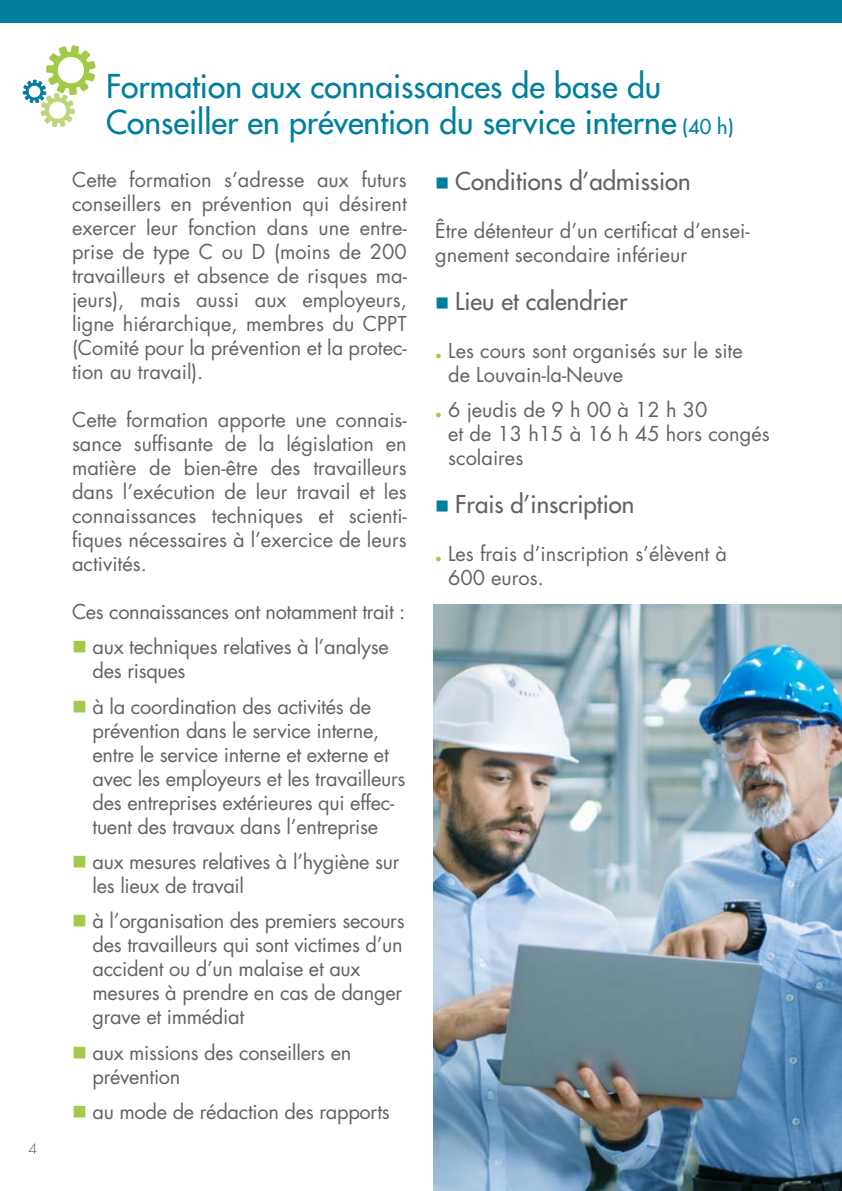
<style>
.page{position:relative;width:842px;height:1191px;background:#fff}
.page>*{position:absolute;margin:0;border:0;box-sizing:border-box;transform-origin:0 0}
.t1{font:500 32px/36px "Futura Std";color:#007f9c}
.t2{font:500 24px "Futura Std";color:#646363}
.t3{font:20px/24px "Futura Std";letter-spacing:-.015em;color:#646363}
.t4{font:300 14px "Futura Std";color:#575756}
.s1{font-size:20px}
.s2{color:#a4c847}
.s3{color:#007f9c}
.s4{font-weight:700;color:#a4c847}
</style>
<div class="page">
<svg style="left:23px;top:45px;width:73px;height:82px"></svg>
<div style="left:0;top:0;width:842px;height:23px;background:#007f9c"></div>
<img style="left:434px;top:604px;width:408px;height:587px">
<p class="t4" style="left:28px;top:1140px;width:10px">4</p>
<h1 class="t1" style="left:106px;top:69px;width:629px">Formation aux connaissances de base du<br>Conseiller en prévention du service interne <span class="s1">(40 h)</span></h1>
<p class="t3" style="left:72px;top:167px;width:336px;text-align:justify">Cette formation s’adresse aux futurs conseillers en prévention qui désirent exercer leur fonction dans une entre&shy;prise de type C ou D (moins de 200 travailleurs et absence de risques ma&shy;jeurs), mais aussi aux employeurs, ligne hiérarchique, membres du CPPT (Comité pour la prévention et la protec&shy;tion au travail).</p>
<p class="t3" style="left:72px;top:407px;width:336px;text-align:justify">Cette formation apporte une connais&shy;sance suffisante de la législation en matière de bien-être des travailleurs dans l’exécution de leur travail et les connaissances techniques et scienti&shy;fiques nécessaires à l’exercice de leurs activités.</p>
<p class="t3" style="left:72px;top:599px;width:335px">Ces connaissances ont notamment trait :</p>
<p class="t3" style="left:92px;top:635px;width:298px;text-indent:-20px"><span class="s2">■</span> aux techniques relatives à l’analyse des risques</p>
<p class="t3" style="left:92px;top:694px;width:314px;text-indent:-20px"><span class="s2">■</span> à la coordination des activités de prévention dans le service interne, entre le service interne et externe et avec les employeurs et les travailleurs des entreprises extérieures qui effec&shy;tuent des travaux dans l’entreprise</p>
<p class="t3" style="left:92px;top:849px;width:309px;text-indent:-20px"><span class="s2">■</span> aux mesures relatives à l’hygiène sur les lieux de travail</p>
<p class="t3" style="left:92px;top:909px;width:314px;text-indent:-20px"><span class="s2">■</span> à l’organisation des premiers secours des travailleurs qui sont victimes d’un accident ou d’un malaise et aux mesures à prendre en cas de danger grave et immédiat</p>
<p class="t3" style="left:92px;top:1040px;width:260px;text-indent:-20px"><span class="s2">■</span> aux missions des conseillers en prévention</p>
<p class="t3" style="left:72px;top:1099px;width:319px"><span class="s2">■</span> au mode de rédaction des rapports</p>
<p class="t2" style="left:435px;top:166px;width:257px"><span class="s3">■</span> Conditions d’admission</p>
<p class="t3" style="left:435px;top:219px;width:316px">Être détenteur d’un certificat d’ensei&shy;gnement secondaire inférieur</p>
<p class="t2" style="left:435px;top:286px;width:194px"><span class="s3">■</span> Lieu et calendrier</p>
<p class="t3" style="left:448px;top:339px;width:296px;text-indent:-13px"><span class="s4">.</span> Les cours sont organisés sur le site de Louvain-la-Neuve</p>
<p class="t3" style="left:448px;top:398px;width:323px;text-indent:-13px"><span class="s4">.</span> 6 jeudis de 9 h 00 à 12 h 30<br>et de 13 h15 à 16 h 45 hors congés scolaires</p>
<p class="t2" style="left:435px;top:489px;width:201px"><span class="s3">■</span> Frais d’inscription</p>
<p class="t3" style="left:448px;top:542px;width:280px;text-indent:-13px"><span class="s4">.</span> Les frais d’inscription s’élèvent à<br>600 euros.</p>
</div>
